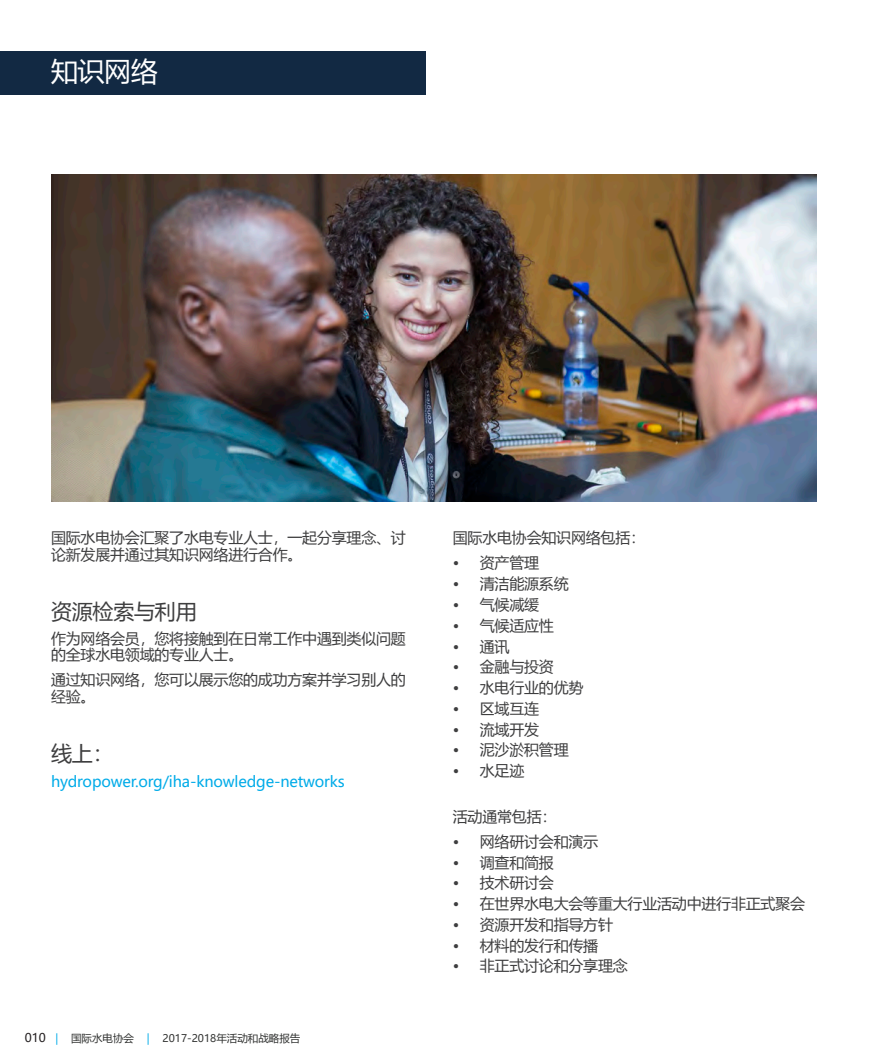
<style>
.page{position:relative;width:893px;height:1063px;background:#fff}
.page>*{position:absolute;margin:0;border:0;box-sizing:border-box;transform-origin:0 0}
.t1{font:27px "Microsoft Ya Hei";color:#fff}
.t2{font:21px "Microsoft Ya Hei";letter-spacing:-.01em;color:#3e3e3f}
.t3{font:15px/16.5px "Microsoft Ya Hei";letter-spacing:-.015em;color:#3e3e3f}
.t4{font:15px "Microsoft Ya Hei";letter-spacing:-.01em;color:#00abe8}
.t5{font:10.5px "Microsoft Ya Hei";color:#323332}
.s1{font-size:12px;color:#231f20}
.s2{color:#00abe8}
</style>
<div class="page">
<img style="left:51px;top:174px;width:765px;height:328px">
<div style="left:0;top:51px;width:425px;height:43px;background:#122943"></div>
<h1 class="t1" style="left:51px;top:53px;width:108px">知识网络</h1>
<p class="t3" style="left:51px;top:529px;width:356px">国际水电协会汇聚了水电专业人士，一起分享理念、讨论新发展并通过其知识网络进行合作。</p>
<h2 class="t2" style="left:51px;top:597px;width:147px">资源检索与利用</h2>
<p class="t3" style="left:51px;top:630px;width:356px">作为网络会员，您将接触到在日常工作中遇到类似问题的全球水电领域的专业人士。</p>
<p class="t3" style="left:51px;top:671px;width:356px">通过知识网络，您可以展示您的成功方案并学习别人的经验。</p>
<h2 class="t2" style="left:51px;top:739px;width:64px">线上：</h2>
<p class="t4" style="left:51px;top:772px;width:295px">hydropower.org/iha-knowledge-networks</p>
<p class="t5" style="left:25px;top:1031px;width:277px"><span class="s1">010</span> <span class="s2">|</span> 国际水电协会 <span class="s2">|</span> 2017-2018年活动和战略报告</p>
<p class="t3" style="left:453px;top:529px;width:194px">国际水电协会知识网络包括：</p>
<p class="t3" style="left:453px;top:554px;width:88px">• 资产管理</p>
<p class="t3" style="left:453px;top:575px;width:117px">• 清洁能源系统</p>
<p class="t3" style="left:453px;top:596px;width:88px">• 气候减缓</p>
<p class="t3" style="left:453px;top:617px;width:103px">• 气候适应性</p>
<p class="t3" style="left:453px;top:637px;width:58px">• 通讯</p>
<p class="t3" style="left:453px;top:658px;width:103px">• 金融与投资</p>
<p class="t3" style="left:453px;top:679px;width:132px">• 水电行业的优势</p>
<p class="t3" style="left:453px;top:700px;width:88px">• 区域互连</p>
<p class="t3" style="left:453px;top:720px;width:88px">• 流域开发</p>
<p class="t3" style="left:453px;top:741px;width:117px">• 泥沙淤积管理</p>
<p class="t3" style="left:453px;top:762px;width:73px">• 水足迹</p>
<p class="t3" style="left:453px;top:808px;width:105px">活动通常包括：</p>
<p class="t3" style="left:453px;top:833px;width:147px">• 网络研讨会和演示</p>
<p class="t3" style="left:453px;top:853px;width:103px">• 调查和简报</p>
<p class="t3" style="left:453px;top:874px;width:103px">• 技术研讨会</p>
<p class="t3" style="left:453px;top:895px;width:354px">• 在世界水电大会等重大行业活动中进行非正式聚会</p>
<p class="t3" style="left:453px;top:916px;width:162px">• 资源开发和指导方针</p>
<p class="t3" style="left:453px;top:936px;width:147px">• 材料的发行和传播</p>
<p class="t3" style="left:453px;top:957px;width:176px">• 非正式讨论和分享理念</p>
</div>
